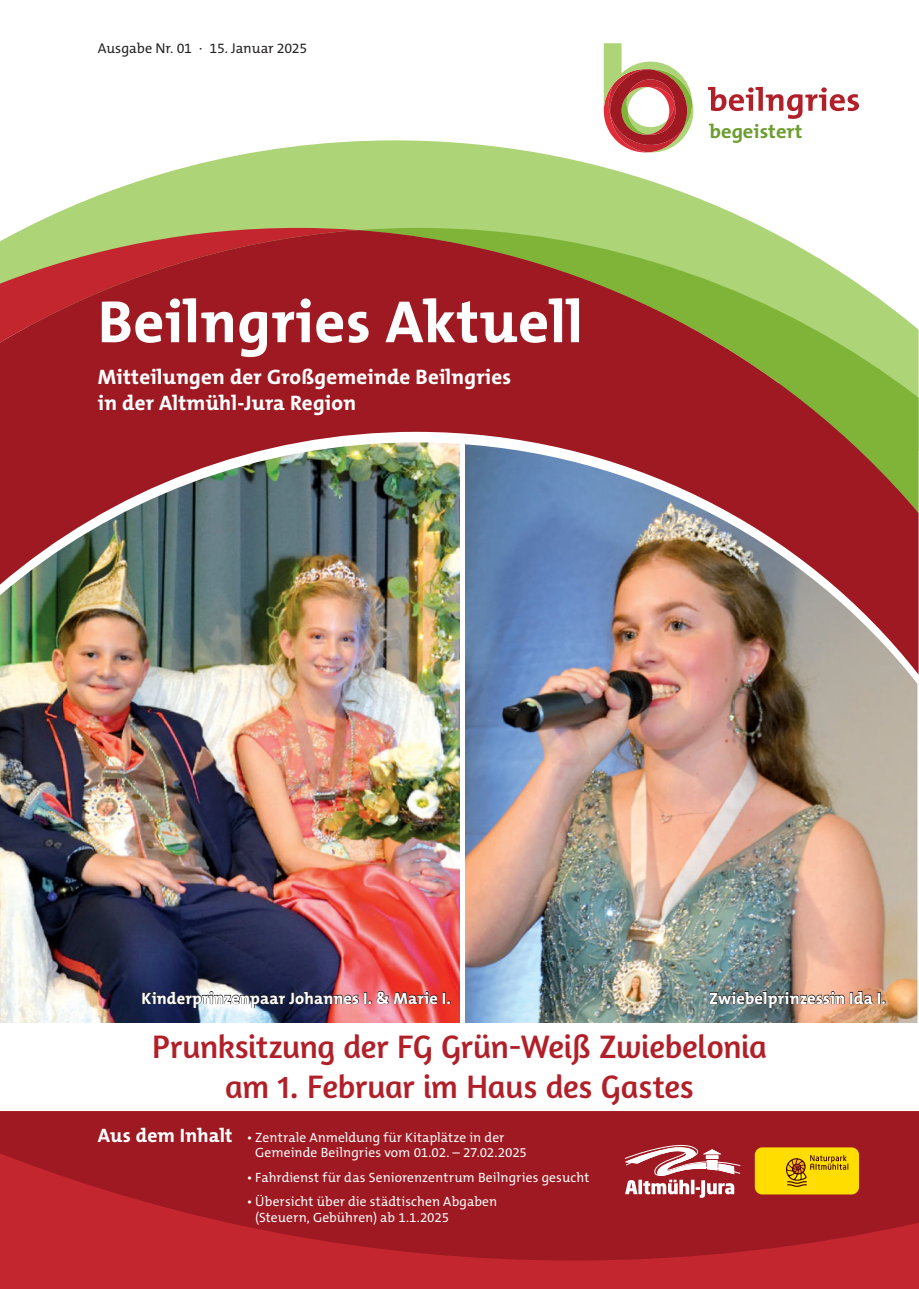
<style>
.page{position:relative;width:919px;height:1289px;background:#fff}
.page>*{position:absolute;margin:0;border:0;box-sizing:border-box;transform-origin:0 0}
.t1{font:700 60px "The Mix Office LF";letter-spacing:.01em;color:#fff}
.t2{font:33px/39.6px "Amaranth";letter-spacing:-.01em;color:#b12029;text-align:center}
.t3{font:700 21px/25.2px "The Mix Office LF";letter-spacing:.01em;color:#fff}
.t4{font:700 19.65px "The Mix";color:#6c9d30;scale:1.05 1}
.t5{font:700 19.5px "The Mix Office LF";letter-spacing:.01em;color:#fff}
.t6{font:700 16.5px "The Mix Office LF";letter-spacing:.01em;color:#fff}
.t7{font:14.25px "The Mix Office LF";letter-spacing:-.01em;color:#221f1f}
.t8{font:13.5px/15.8px "The Mix Office LF";letter-spacing:.005em;color:#fff}
</style>
<div class="page">
<img style="left:465px;top:685px;width:453px;height:337px">
<img style="left:0;top:685px;width:459px;height:337px">
<img style="left:0;top:674px;width:918px;height:11px">
<svg style="left:25px;top:140px;width:739px;height:88px;fill:#add476"></svg>
<img style="left:0;top:230px;width:918px;height:444px">
<div style="left:0;top:1111px;width:918px;height:177px;background:#c42630"></div>
<svg style="left:0;top:1111px;width:918px;height:149px;fill:#9e1922"></svg>
<svg style="left:708px;top:87px;width:150px;height:32px"></svg>
<svg style="left:603px;top:43px;width:90px;height:109px"></svg>
<div style="left:754px;top:1147px;width:104px;height:47px;background:#fd0;border-radius:7px"></div>
<svg style="left:786px;top:1155px;width:62px;height:31px"></svg>
<img style="left:709px;top:990px;width:176px;height:19px">
<img style="left:142px;top:965px;width:296px;height:44px">
<div style="left:442px;top:991px;width:4px;height:13px;border:1px solid #221f1f"></div>
<svg style="left:447px;top:1000px;width:3px;height:4px"></svg>
<svg style="left:624px;top:1144px;width:116px;height:53px;background:#c0696f"></svg>
<p class="t7" style="left:98px;top:41px;width:211px">Ausgabe Nr. 01 · 15. Januar 2025</p>
<h1 class="t1" style="left:98px;top:291px;width:486px">Beilngries Aktuell</h1>
<h3 class="t3" style="left:98px;top:365px;width:415px">Mitteilungen der Großgemeinde Beilngries in der Altmühl-Jura Region</h3>
<h3 class="t4" style="left:709px;top:124px;width:90px">begeistert</h3>
<p class="t6" style="left:142px;top:989px;width:311px">Kinderprinzenpaar Johannes I. &amp; Marie I.</p>
<p class="t6" style="left:709px;top:989px;width:178px">Zwiebelprinzessin Ida I.</p>
<h2 class="t2" style="left:152px;top:1029px;width:616px">Prunksitzung der FG Grün-Weiß Zwiebelonia am 1. Februar im Haus des Gastes</h2>
<h3 class="t5" style="left:98px;top:1125px;width:136px">Aus dem Inhalt</h3>
<p class="t8" style="left:255px;top:1129px;width:273px;text-indent:-9px">• Zentrale Anmeldung für Kitaplätze in der<br>Gemeinde Beilngries vom 01.02. – 27.02.2025</p>
<p class="t8" style="left:247px;top:1169px;width:344px">• Fahrdienst für das Seniorenzentrum Beilngries gesucht</p>
<p class="t8" style="left:255px;top:1193px;width:243px;text-indent:-9px">• Übersicht über die städtischen Abgaben (Steuern, Gebühren) ab 1.1.2025</p>
</div>
